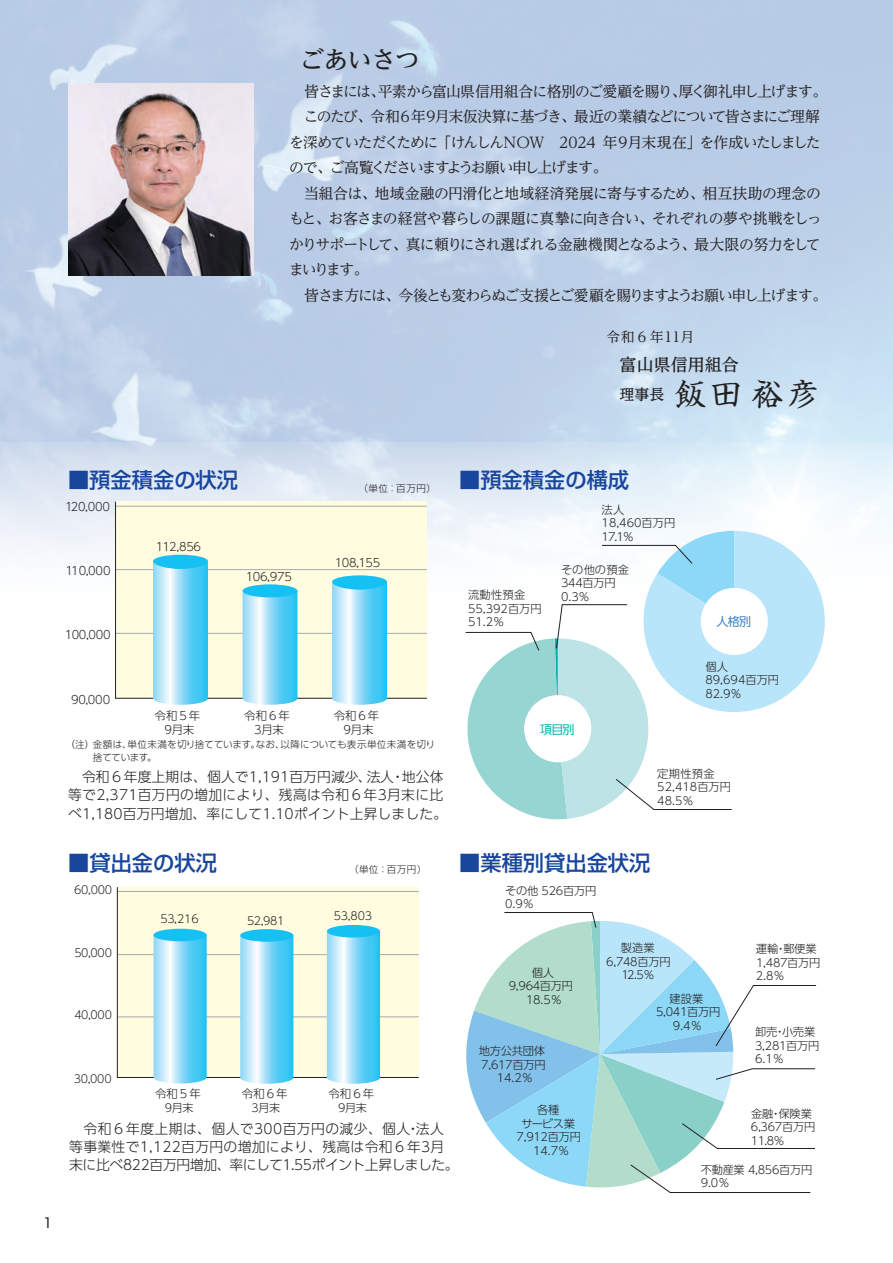
<style>
.page{position:relative;width:893px;height:1263px;background:#fff}
.page>*{position:absolute;margin:0;border:0;box-sizing:border-box;transform-origin:0 0}
.t1{font:31.35px "Shinsei Kai Pro CBSK1";letter-spacing:.15em;color:#231f20}
.t2{font:500 24.45px "UD Reimin Pro";letter-spacing:-.025em;color:#231f20}
.t3{font:500 21.3px "Shin Go Pro";color:#18469d}
.t4{font:500 16.95px "UD Reimin Pro";color:#231f20}
.t5{font:14.85px/25.5px "UD Reimin Pro";letter-spacing:-.075em;color:#231f20;text-align:center}
.t6{font:500 14.85px "UD Reimin Pro";color:#231f20}
.t7{font:300 13.8px/18.1px "UD Shin Go Pro";letter-spacing:.01em;color:#231f20}
.t8{font:13.8px "UD Reimin Pro";letter-spacing:.04em;color:#231f20}
.t9{font:13.5px "Shin Go Pro";color:#231f20}
.t10{font:12px "UD Shin Go Pro";color:#03b9ac}
.t11{font:12px "UD Shin Go Pro";color:#3e85c5}
.t12{font:300 11.4px/14.5px "UD Shin Go Pro";letter-spacing:-.015em;color:#231f20;text-align:center}
.t13{font:300 11.25px/13.5px "UD Shin Go Pro";letter-spacing:-.025em;color:#231f20}
.t14{font:300 11.25px/13.5px "UD Shin Go Pro";color:#231f20}
.t15{font:300 11.1px "UD Shin Go Pro";letter-spacing:-.025em;color:#231f20}
.t16{font:300 9.6px/12.8px "UD Shin Go Pro";letter-spacing:.01em;color:#231f20}
.t17{font:300 9.6px "Shin Go Pro";letter-spacing:.045em;color:#231f20}
</style>
<div class="page">
<svg style="left:0;top:442px;width:893px;height:140px"></svg>
<img style="left:68px;top:83px;width:185px;height:193px">
<div style="left:115px;top:501px;width:313px;height:198px;background:#fffce0"></div>
<svg style="left:243px;top:592px;width:54px;height:113px"></svg>
<div style="left:243px;top:584px;width:54px;height:13px;background:#15c0f2;border-radius:50%"></div>
<svg style="left:332px;top:584px;width:55px;height:121px"></svg>
<div style="left:332px;top:575px;width:55px;height:15px;background:#15c0f2;border-radius:50%"></div>
<svg style="left:116px;top:887px;width:303px;height:191px"></svg>
<svg style="left:240px;top:937px;width:53px;height:147px"></svg>
<div style="left:240px;top:929px;width:53px;height:13px;background:#15c0f2;border-radius:50%"></div>
<svg style="left:327px;top:932px;width:53px;height:152px"></svg>
<svg style="left:463px;top:531px;width:362px;height:289px"></svg>
<div style="left:327px;top:925px;width:53px;height:12px;background:#15c0f2;border-radius:50%"></div>
<svg style="left:153px;top:563px;width:55px;height:142px"></svg>
<div style="left:153px;top:555px;width:55px;height:14px;background:#15c0f2;border-radius:50%"></div>
<svg style="left:154px;top:936px;width:53px;height:147px"></svg>
<div style="left:153px;top:929px;width:54px;height:12px;background:#15c0f2;border-radius:50%"></div>
<svg style="left:466px;top:912px;width:350px;height:281px"></svg>
<p class="t9" style="left:43px;top:1212px;width:12px">1</p>
<h2 class="t2" style="left:300px;top:40px;width:121px">ごあいさつ</h2>
<p class="t5" style="left:289px;top:78px;width:540px;text-align:left">　皆さまには、平素から富山県信用組合に格別のご愛顧を賜り、厚く御礼申し上げます。　このたび、令和６年９月末仮決算に基づき、最近の業績などについて皆さまにご理解を深めていただくために「けんしんＮＯＷ　2024 年９月末現在」を作成いたしましたので、ご高覧くださいますようお願い申し上げます。<br>　当組合は、地域金融の円滑化と地域経済発展に寄与するため、相互扶助の理念のもと、お客さまの経営や暮らしの課題に真摯に向き合い、それぞれの夢や挑戦をしっかりサポートして、真に頼りにされ選ばれる金融機関となるよう、最大限の努力をしてまいります。<br>　皆さま方には、今後とも変わらぬご支援とご愛顧を賜りますようお願い申し上げます。</p>
<p class="t5" style="left:775px;top:109px;width:55px;line-height:26.1px">げます。まにご</p>
<p class="t5" style="left:773px;top:213px;width:57px;line-height:26.1px">しつつ、頼を得</p>
<p class="t8" style="left:606px;top:326px;width:89px">令和６年11月</p>
<p class="t4" style="left:620px;top:351px;width:121px">富山県信用組合</p>
<h1 class="t1" style="left:675px;top:370px;width:146px">飯田裕彦</h1>
<p class="t6" style="left:620px;top:382px;width:46px">理事長</p>
<h1 class="t1" style="left:675px;top:391px;width:141px">柳野隆之</h1>
<h3 class="t3" style="left:68px;top:462px;width:172px">■預金積金の状況</h3>
<h3 class="t3" style="left:459px;top:462px;width:172px">■預金積金の構成</h3>
<p class="t17" style="left:359px;top:480px;width:78px">（単位：百万円）</p>
<p class="t12" style="left:65px;top:499px;width:46px">120,000</p>
<p class="t12" style="left:66px;top:563px;width:46px">110,000</p>
<p class="t12" style="left:65px;top:626px;width:48px">100,000</p>
<p class="t12" style="left:71px;top:691px;width:40px">90,000</p>
<p class="t12" style="left:156px;top:539px;width:47px">112,856</p>
<p class="t12" style="left:246px;top:569px;width:48px">106,975</p>
<p class="t12" style="left:335px;top:555px;width:47px">108,155</p>
<p class="t12" style="left:155px;top:707px;width:47px">令和５年<br>9月末</p>
<p class="t12" style="left:244px;top:707px;width:47px">令和６年<br>3月末</p>
<p class="t12" style="left:334px;top:707px;width:47px">令和６年<br>9月末</p>
<p class="t16" style="left:93px;top:738px;width:344px;text-indent:-27px">（注）金額は、単位未満を切り捨てています。なお、以降についても表示単位未満を切り捨てています。</p>
<p class="t14" style="left:468px;top:588px;width:75px">流動性預金<br>55,392百万円<br>51.2％</p>
<p class="t14" style="left:602px;top:502px;width:75px">法人<br>18,460百万円<br>17.1％</p>
<p class="t13" style="left:561px;top:562px;width:70px">その他の預金<br>344百万円　<br>0.3％</p>
<p class="t10" style="left:540px;top:719px;width:36px">項目別</p>
<p class="t11" style="left:716px;top:612px;width:36px">人格別</p>
<p class="t14" style="left:705px;top:659px;width:75px">個人<br>89,694百万円<br>82.9％</p>
<p class="t7" style="left:68px;top:767px;width:381px">　令和６年度上期は、個人で1,191百万円減少、法人・地公体等で2,371百万円の増加により、残高は令和６年3月末に比べ1,180百万円増加、率にして1.10ポイント上昇しました。</p>
<p class="t14" style="left:657px;top:766px;width:75px">定期性預金<br>52,418百万円<br>48.5％</p>
<h3 class="t3" style="left:68px;top:845px;width:150px">■貸出金の状況</h3>
<p class="t15" style="left:74px;top:881px;width:39px">60,000</p>
<p class="t15" style="left:74px;top:944px;width:39px">50,000</p>
<p class="t15" style="left:74px;top:1006px;width:39px">40,000</p>
<p class="t15" style="left:74px;top:1069px;width:39px">30,000</p>
<p class="t15" style="left:161px;top:910px;width:40px">53,216</p>
<p class="t15" style="left:247px;top:912px;width:39px">52,981</p>
<p class="t17" style="left:349px;top:862px;width:78px">（単位：百万円）</p>
<p class="t15" style="left:334px;top:906px;width:40px">53,803</p>
<p class="t12" style="left:155px;top:1086px;width:47px">令和５年</p>
<p class="t12" style="left:242px;top:1086px;width:47px">令和６年</p>
<p class="t12" style="left:329px;top:1086px;width:47px">令和６年</p>
<p class="t15" style="left:165px;top:1099px;width:30px">9月末</p>
<p class="t15" style="left:251px;top:1099px;width:30px">3月末</p>
<p class="t15" style="left:338px;top:1099px;width:31px">9月末</p>
<p class="t7" style="left:69px;top:1119px;width:391px">　令和６年度上期は、個人で300百万円の減少、個人・法人等事業性で1,122百万円の増加により、残高は令和６年3月末に比べ822百万円増加、率にして1.55ポイント上昇しました。</p>
<h3 class="t3" style="left:459px;top:845px;width:193px">■業種別貸出金状況</h3>
<p class="t13" style="left:505px;top:883px;width:92px">その他 526百万円<br>0.9％</p>
<p class="t13" style="left:509px;top:965px;width:66px;text-align:center">個人<br>9,964百万円<br>18.5％</p>
<p class="t13" style="left:479px;top:1044px;width:68px;text-align:center">地方公共団体<br>7,617百万円<br>14.2％</p>
<p class="t13" style="left:517px;top:1103px;width:66px;text-align:center">各種<br>サービス業<br>7,912百万円<br>14.7％</p>
<p class="t13" style="left:760px;top:938px;width:30px">2.1％</p>
<p class="t13" style="left:606px;top:941px;width:66px;text-align:center">製造業<br>6,748百万円<br>12.5％</p>
<p class="t13" style="left:756px;top:942px;width:62px">運輸・郵便業</p>
<p class="t13" style="left:756px;top:955px;width:66px">1,487百万円<br>2.8％</p>
<p class="t13" style="left:656px;top:991px;width:66px;text-align:center">建設業<br>5,041百万円<br>9.4％</p>
<p class="t13" style="left:755px;top:1025px;width:66px">卸売・小売業<br>3,281百万円<br>6.1％</p>
<p class="t13" style="left:751px;top:1106px;width:66px">金融・保険業<br>6,367百万円<br>11.8％</p>
<p class="t13" style="left:701px;top:1162px;width:113px">不動産業 4,856百万円<br>9.0％</p>
</div>
